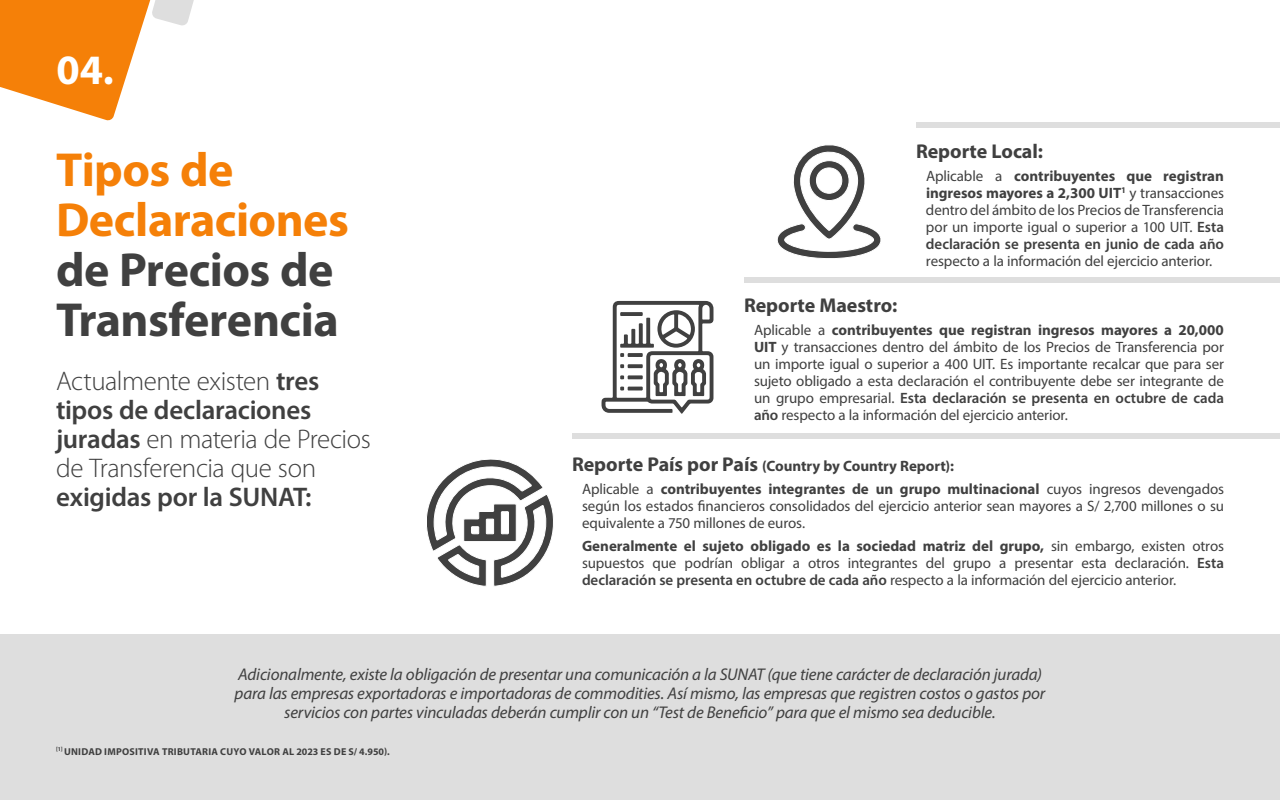
<style>
.page{position:relative;width:1280px;height:800px;background:#fff}
.page>*{position:absolute;margin:0;border:0;box-sizing:border-box;transform-origin:0 0}
.t1{font:700 48px/50px "Myriad Pro";letter-spacing:-.01em;color:#404040}
.t2{font:700 48px/50px "Myriad Pro";letter-spacing:-.01em;color:#f58008}
.t3{font:700 42px "Myriad Pro";color:#fff}
.t4{font:300 27px/29px "Myriad Pro";letter-spacing:-.02em;color:#404040}
.t5{font:600 27px "Myriad Pro";letter-spacing:-.01em;color:#404040}
.t6{font:700 20px "Myriad Pro";letter-spacing:-.005em;color:#404040}
.t7{font:italic 17px/19px "Myriad Pro";letter-spacing:-.01em;color:#404040;text-align:center}
.t8{font:15px/17px "Myriad Pro";letter-spacing:-.01em;color:#404040;text-align:justify}
.t9{font:700 15px/23px "Myriad Pro";letter-spacing:-.005em;color:#404040}
.t10{font:700 10px "Myriad Pro";letter-spacing:.02em;color:#404040}
.s1{color:#fff}
.s2{font-weight:600}
.s3{font-weight:700}
.s4{font-size:20px}
.s5{font-weight:400}
</style>
<div class="page">
<div style="left:0;top:634px;width:1280px;height:166px;background:#dedede"></div>
<div style="left:572px;top:433px;width:708px;height:6px;background:#dedede"></div>
<div style="left:744px;top:277px;width:536px;height:6px;background:#dedede"></div>
<div style="left:916px;top:122px;width:364px;height:6px;background:#dedede"></div>
<svg style="left:0;top:0;width:194px;height:121px"></svg>
<svg style="left:777px;top:145px;width:104px;height:114px"></svg>
<svg style="left:601px;top:301px;width:113px;height:113px"></svg>
<svg style="left:426px;top:459px;width:128px;height:128px"></svg>
<h2 class="t3" style="left:57px;top:42px;width:59px">04.</h2>
<h1 class="t2" style="left:56px;top:143px;width:295px">Tipos de<br>Declaraciones</h1>
<h1 class="t1" style="left:56px;top:243px;width:309px">de Precios de<br>Transferencia<span class="s1">a</span></h1>
<h3 class="t4" style="left:56px;top:367px;width:316px">Actualmente existen <span class="s2">tres tipos de declaraciones juradas</span> en materia de Precios de Transferencia que son</h3>
<h3 class="t5" style="left:56px;top:480px;width:257px">exigidas por la SUNAT:</h3>
<h3 class="t6" style="left:916px;top:139px;width:128px">Reporte Local:</h3>
<p class="t8" style="left:926px;top:168px;width:300px">Aplicable a <span class="s3">contribuyentes que registran ingresos mayores a 2,300 UIT</span><sup>1</sup> y transacciones dentro del ámbito de los Precios de Transferencia por un importe igual o superior a 100 UIT. <span class="s2">Esta declaración se presenta en junio de cada año</span></p>
<p class="t8" style="left:926px;top:253px;width:288px">respecto a la información del ejercicio anterior.</p>
<h3 class="t6" style="left:744px;top:292px;width:155px">Reporte Maestro:</h3>
<p class="t8" style="left:754px;top:321px;width:472px">Aplicable a <span class="s3">contribuyentes que registran ingresos mayores a 20,000<br>UIT</span> y transacciones dentro del ámbito de los Precios de Transferencia por un importe igual o superior a 400 UIT. Es importante recalcar que para ser sujeto obligado a esta declaración el contribuyente debe ser integrante de un grupo empresarial. <span class="s2">Esta declaración se presenta en octubre de cada año</span> respecto a la información del ejercicio anterior.</p>
<p class="t9" style="left:582px;top:454px;width:644px;text-indent:-10px"><span class="s4">Reporte País por País</span> (Country by Country Report):<br><span class="s5">Aplicable a</span> contribuyentes integrantes de un grupo multinacional <span class="s5">cuyos ingresos devengados</span></p>
<p class="t8" style="left:582px;top:497px;width:643px">según los estados financieros consolidados del ejercicio anterior sean mayores a S/ 2,700 millones o su equivalente a 750 millones de euros.</p>
<p class="t8" style="left:582px;top:537px;width:644px"><span class="s3">Generalmente el sujeto obligado es la sociedad matriz del grupo,</span> sin embargo, existen otros supuestos que podrían obligar a otros integrantes del grupo a presentar esta declaración. <span class="s2">Esta declaración se presenta en octubre de cada año</span> respecto a la información del ejercicio anterior.</p>
<p class="t7" style="left:235px;top:664px;width:812px">Adicionalmente, existe la obligación de presentar una comunicación a la SUNAT (que tiene carácter de declaración jurada) para las empresas exportadoras e importadoras de commodities. Así mismo, las empresas que registren costos o gastos por servicios con partes vinculadas deberán cumplir con un “Test de Beneficio” para que el mismo sea deducible.</p>
<p class="t10" style="left:56px;top:745px;width:335px"><sup>[1]</sup> UNIDAD IMPOSITIVA TRIBUTARIA CUYO VALOR AL 2023 ES DE S/ 4.950).</p>
</div>
